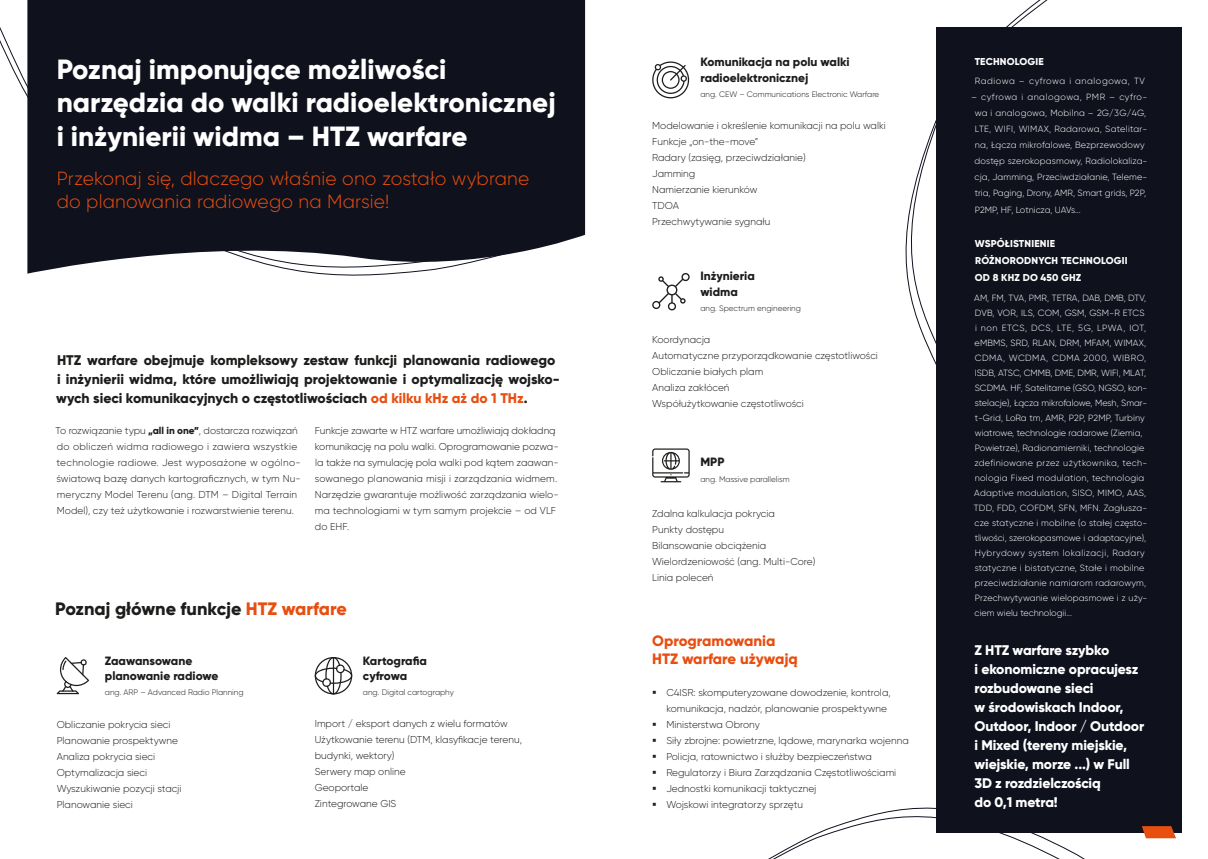
<style>
.page{position:relative;width:1208px;height:859px;background:#fff}
.page>*{position:absolute;margin:0;border:0;box-sizing:border-box;transform-origin:0 0}
.t1{font:800 27.8px/33.3px "Gilroy";color:#fff}
.t2{font:300 19px/22.8px "Gilroy";letter-spacing:.01em;color:#e84e0f}
.t3{font:800 18px "Gilroy";color:#1d1d1b}
.Styl_akapitowy_1{font:800 15px/18px "Gilroy";color:#e84e0f}
.t4{font:800 14px/19px "Gilroy";color:#1d1d1b}
.Styl_akapitowy_3{font:800 14px/19px "Gilroy";letter-spacing:-.01em;color:#fff}
.Styl_akapitowy_1-2{font:800 12px/14.4px "Gilroy";color:#1d1d1b}
.Styl_akapitowy_3-2{font:300 10px/16px "Gilroy";color:#1d1d1b}
.t5{font:800 10px/17px "Gilroy";letter-spacing:.02em;color:#fff}
.t6{font:300 9px/15px "Gilroy";letter-spacing:.01em;color:#fff}
.t7{font:300 9px "Gilroy";letter-spacing:.06em;color:#fff}
.t8{font:300 9px "Gilroy";letter-spacing:-.01em;color:#fff}
.Styl_akapitowy_1-3{font:300 8px "Gilroy";color:#1d1d1b}
.Styl_akapitowy_2{font:300 8px "Gilroy";color:#1d1d1b}
.s1{color:#e84e0f}
.s2{font-weight:800}
</style>
<div class="page">
<svg style="left:27px;top:0;width:558px;height:275px;background:#1f202c"></svg>
<svg style="left:57px;top:657px;width:32px;height:37px"></svg>
<svg style="left:315px;top:657px;width:37px;height:37px"></svg>
<svg style="left:652px;top:61px;width:37px;height:38px"></svg>
<svg style="left:652px;top:273px;width:37px;height:37px"></svg>
<svg style="left:652px;top:448px;width:37px;height:34px"></svg>
<svg style="left:905px;top:0;width:143px;height:365px"></svg>
<div style="left:936px;top:27px;width:245px;height:805px;background:#0f111d"></div>
<svg style="left:768px;top:790px;width:414px;height:69px"></svg>
<p class="t1" style="left:57px;top:52px;width:500px">Poznaj imponujące możliwości narzędzia do walki radioelektronicznej i inżynierii widma – HTZ warfare</p>
<p class="t2" style="left:57px;top:167px;width:474px">Przekonaj się, dlaczego właśnie ono zostało wybrane do planowania radiowego na Marsie!</p>
<p class="t4" style="left:56px;top:351px;width:505px">HTZ warfare obejmuje kompleksowy zestaw funkcji planowania radiowego i inżynierii widma, które umożliwiają projektowanie i optymalizację wojsko&shy;wych sieci komunikacyjnych o częstotliwościach <span class="s1">od kilku kHz aż do 1 THz</span>.</p>
<p class="Styl_akapitowy_3-2" style="left:56px;top:422px;width:247px">To rozwiązanie typu <span class="s2">„all in one”</span>, dostarcza rozwiązań do obliczeń widma radiowego i zawiera wszystkie technologie radiowe. Jest wyposażone w ogólno&shy;światową bazę danych kartograficznych, w tym Nu&shy;meryczny Model Terenu (ang. DTM – Digital Terrain Model), czy też użytkowanie i rozwarstwienie terenu.</p>
<p class="Styl_akapitowy_3-2" style="left:315px;top:422px;width:245px">Funkcje zawarte w HTZ warfare umożliwiają dokładną komunikację na polu walki. Oprogramowanie pozwa&shy;la także na symulację pola walki pod kątem zaawan&shy;sowanego planowania misji i zarządzania widmem.<br>Narzędzie gwarantuje możliwość zarządzania wielo&shy;ma technologiami w tym samym projekcie – od VLF do EHF.</p>
<p class="t3" style="left:55px;top:598px;width:293px">Poznaj główne funkcje <span class="s1">HTZ warfare</span></p>
<p class="Styl_akapitowy_1-2" style="left:105px;top:654px;width:115px">Zaawansowane planowanie radiowe</p>
<p class="Styl_akapitowy_1-3" style="left:105px;top:687px;width:140px">ang. ARP – Advanced Radio Planning</p>
<p class="Styl_akapitowy_3-2" style="left:57px;top:716px;width:115px">Obliczanie pokrycia sieci</p>
<p class="Styl_akapitowy_3-2" style="left:57px;top:732px;width:123px">Planowanie prospektywne</p>
<p class="Styl_akapitowy_3-2" style="left:57px;top:748px;width:100px">Analiza pokrycia sieci</p>
<p class="Styl_akapitowy_3-2" style="left:57px;top:764px;width:92px">Optymalizacja sieci</p>
<p class="Styl_akapitowy_3-2" style="left:57px;top:780px;width:126px">Wyszukiwanie pozycji stacji</p>
<p class="Styl_akapitowy_3-2" style="left:57px;top:796px;width:78px">Planowanie sieci</p>
<p class="Styl_akapitowy_1-2" style="left:363px;top:654px;width:66px">Kartografia cyfrowa</p>
<p class="Styl_akapitowy_1-3" style="left:363px;top:687px;width:92px">ang. Digital cartography</p>
<p class="Styl_akapitowy_3-2" style="left:315px;top:715px;width:195px">Import / eksport danych z wielu formatów</p>
<p class="Styl_akapitowy_3-2" style="left:315px;top:731px;width:209px">Użytkowanie terenu (DTM, klasyfikacje terenu, budynki, wektory)</p>
<p class="Styl_akapitowy_3-2" style="left:315px;top:763px;width:92px">Serwery map online</p>
<p class="Styl_akapitowy_3-2" style="left:315px;top:779px;width:55px">Geoportale</p>
<p class="Styl_akapitowy_3-2" style="left:315px;top:795px;width:83px">Zintegrowane GIS</p>
<p class="Styl_akapitowy_1-2" style="left:700px;top:54px;width:151px;line-height:16px">Komunikacja na polu walki radioelektronicznej</p>
<p class="Styl_akapitowy_2" style="left:700px;top:89px;width:180px">ang. CEW – Communications Electronic Warfare</p>
<p class="Styl_akapitowy_3-2" style="left:652px;top:118px;width:235px">Modelowanie i określenie komunikacji na polu walki</p>
<p class="Styl_akapitowy_3-2" style="left:652px;top:134px;width:107px">Funkcje „on-the-move”</p>
<p class="Styl_akapitowy_3-2" style="left:652px;top:150px;width:155px">Radary (zasięg, przeciwdziałanie)</p>
<p class="Styl_akapitowy_3-2" style="left:652px;top:166px;width:45px">Jamming</p>
<p class="Styl_akapitowy_3-2" style="left:652px;top:182px;width:107px">Namierzanie kierunków</p>
<p class="Styl_akapitowy_3-2" style="left:652px;top:198px;width:28px">TDOA</p>
<p class="Styl_akapitowy_3-2" style="left:652px;top:214px;width:120px">Przechwytywanie sygnału</p>
<p class="Styl_akapitowy_1-2" style="left:700px;top:267px;width:56px;line-height:16px">Inżynieria widma</p>
<p class="Styl_akapitowy_2" style="left:700px;top:303px;width:102px">ang. Spectrum engineering</p>
<p class="Styl_akapitowy_3-2" style="left:652px;top:331px;width:60px">Koordynacja</p>
<p class="Styl_akapitowy_3-2" style="left:652px;top:347px;width:227px">Automatyczne przyporządkowanie częstotliwości</p>
<p class="Styl_akapitowy_3-2" style="left:652px;top:363px;width:113px">Obliczanie białych plam</p>
<p class="Styl_akapitowy_3-2" style="left:652px;top:379px;width:79px">Analiza zakłóceń</p>
<p class="Styl_akapitowy_3-2" style="left:652px;top:395px;width:153px">Współużytkowanie częstotliwości</p>
<p class="Styl_akapitowy_1-2" style="left:700px;top:455px;width:25px">MPP</p>
<p class="Styl_akapitowy_1-3" style="left:700px;top:475px;width:91px">ang. Massive parallelism</p>
<p class="Styl_akapitowy_3-2" style="left:652px;top:506px;width:124px">Zdalna kalkulacja pokrycia</p>
<p class="Styl_akapitowy_3-2" style="left:652px;top:522px;width:73px">Punkty dostępu</p>
<p class="Styl_akapitowy_3-2" style="left:652px;top:538px;width:116px">Bilansowanie obciążenia</p>
<p class="Styl_akapitowy_3-2" style="left:652px;top:554px;width:165px">Wielordzeniowość (ang. Multi-Core)</p>
<p class="Styl_akapitowy_3-2" style="left:652px;top:570px;width:63px">Linia poleceń</p>
<p class="Styl_akapitowy_1" style="left:652px;top:632px;width:147px">Oprogramowania<br>HTZ warfare używają</p>
<p class="Styl_akapitowy_3-2" style="left:666px;top:684px;width:226px">C4ISR: skomputeryzowane dowodzenie, kontrola, komunikacja, nadzór, planowanie prospektywne</p>
<p class="Styl_akapitowy_3-2" style="left:666px;top:716px;width:95px">Ministerstwa Obrony</p>
<p class="Styl_akapitowy_3-2" style="left:666px;top:732px;width:244px">Siły zbrojne: powietrzne, lądowe, marynarka wojenna</p>
<p class="Styl_akapitowy_3-2" style="left:666px;top:748px;width:207px">Policja, ratownictwo i służby bezpieczeństwa</p>
<p class="Styl_akapitowy_3-2" style="left:666px;top:764px;width:231px">Regulatorzy i Biura Zarządzania Częstotliwościami</p>
<p class="Styl_akapitowy_3-2" style="left:666px;top:780px;width:152px">Jednostki komunikacji taktycznej</p>
<p class="Styl_akapitowy_3-2" style="left:666px;top:796px;width:138px">Wojskowi integratorzy sprzętu</p>
<p class="t5" style="left:974px;top:53px;width:71px">TECHNOLOGIE</p>
<p class="t7" style="left:975px;top:75px;width:171px">Radiowa – cyfrowa i analogowa, TV</p>
<p class="t6" style="left:971px;top:88px;width:178px;line-height:16px;text-align:center">– cyfrowa i analogowa, PMR – cyfro&shy;wa i analogowa, Mobilna – 2G/3G/4G, LTE, WIFI, WIMAX, Radarowa, Satelitar&shy;na, Łącza mikrofalowe, Bezprzewodowy dostęp szerokopasmowy, Radiolokaliza&shy;cja, Jamming, Przeciwdziałanie, Teleme&shy;tria, Paging, Drony, AMR, Smart grids, P2P,</p>
<p class="t8" style="left:975px;top:204px;width:107px">P2MP, HF, Lotnicza, UAVs...</p>
<p class="t5" style="left:974px;top:234px;width:154px">WSPÓŁISTNIENIE<br>RÓŻNORODNYCH TECHNOLOGII<br>OD 8 KHZ DO 450 GHZ</p>
<p class="t6" style="left:974px;top:290px;width:173px">AM, FM, TVA, PMR, TETRA, DAB, DMB, DTV, DVB, VOR, ILS, COM, GSM, GSM-R ETCS i non ETCS, DCS, LTE, 5G, LPWA, IOT, eMBMS, SRD, RLAN, DRM, MFAM, WIMAX, CDMA, WCDMA, CDMA 2000, WIBRO, ISDB, ATSC, CMMB, DME, DMR, WIFI, MLAT,</p>
<p class="t6" style="left:974px;top:380px;width:174px">SCDMA. HF, Satelitarne (GSO, NGSO, kon&shy;stelacje), Łącza mikrofalowe, Mesh, Smar&shy;t-Grid, LoRa tm, AMR, P2P, P2MP, Turbiny wiatrowe, technologie radarowe (Ziemia,</p>
<p class="t6" style="left:974px;top:440px;width:175px">Powietrze), Radionamierniki, technologie zdefiniowane przez użytkownika, tech&shy;nologia Fixed modulation, technologia Adaptive modulation, SISO, MIMO, AAS, TDD, FDD, COFDM, SFN, MFN. Zagłusza&shy;cze statyczne i mobilne (o stałej często&shy;tliwości, szerokopasmowe i adaptacyjne), Hybrydowy system lokalizacji, Radary statyczne i bistatyczne, Stałe i mobilne przeciwdziałanie namiarom radarowym, Przechwytywanie wielopasmowe i z uży&shy;ciem wielu technologii...</p>
<p class="Styl_akapitowy_3" style="left:974px;top:641px;width:171px">Z HTZ warfare szybko<br>i ekonomiczne opracujesz rozbudowane sieci<br>w środowiskach Indoor,<br>Outdoor, Indoor / Outdoor i Mixed (tereny miejskie, wiejskie, morze ...) w Full<br>3D z rozdzielczością<br>do 0,1 metra!</p>
</div>
